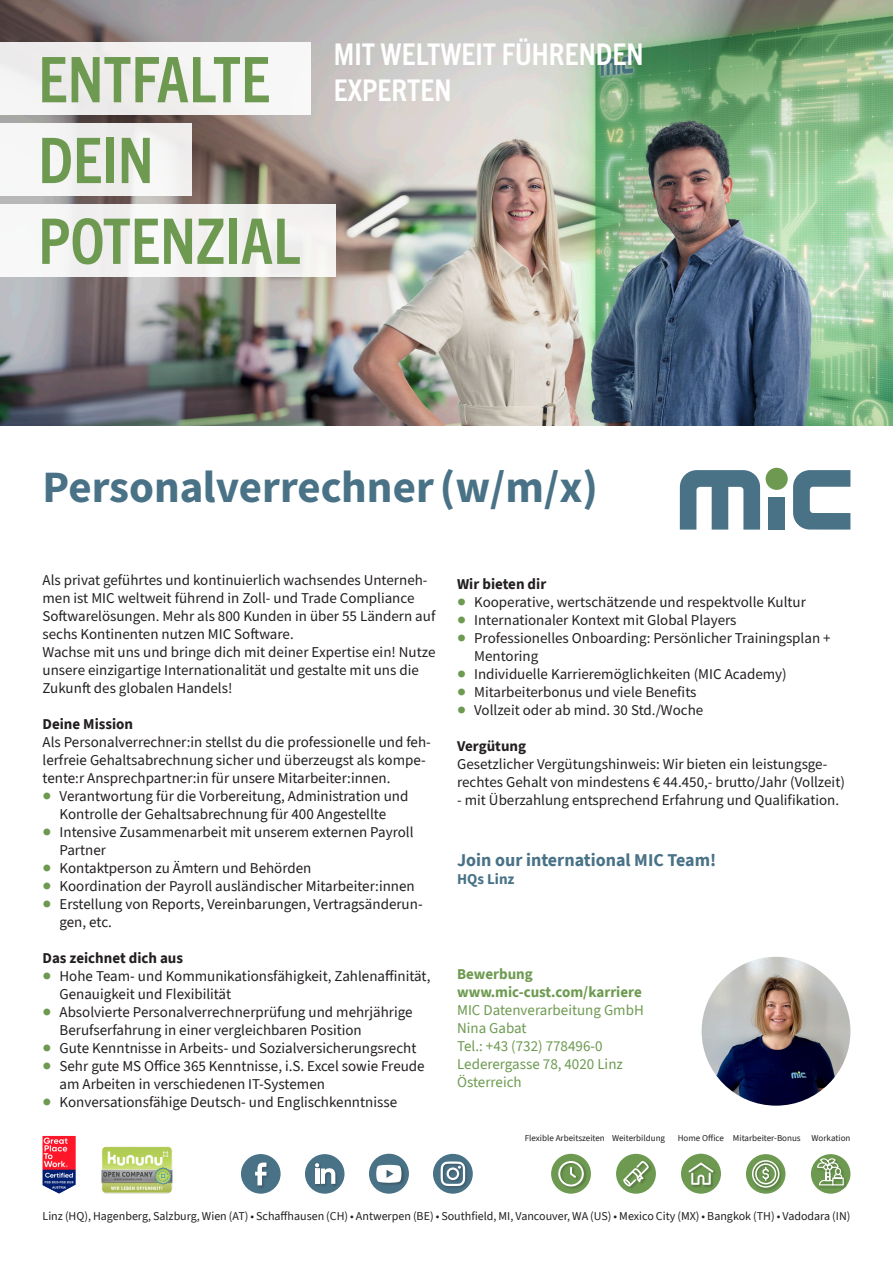
<style>
.page{position:relative;width:893px;height:1263px;background:#fff}
.page>*{position:absolute;margin:0;border:0;box-sizing:border-box;transform-origin:0 0}
.t1{font:700 condensed 63px "Trade Gothic Next LT Pro";color:#6d9a50}
.t2{font:45px "Source Sans Variable";color:#497287}
.t3{font:700 condensed 30px "Trade Gothic Next LT Pro";color:#fff}
.t4{font:700 18px "Source Sans 3";color:#497287}
.t5{font:15px/18px "Source Sans 3";color:#231f20}
.t6{font:15px/18px "Source Sans Pro";color:#231f20}
.t7{font:15px "Source Sans 3";color:#6d9a50}
.t8{font:700 15px "Source Sans 3";color:#231f20}
.t9{font:700 15px "Source Sans 3";color:#6d9a50}
.t10{font:700 15px "Source Sans Pro";color:#231f20}
.t11{font:700 15px "Source Sans 3";color:#497287}
.t12{font:12px "Source Sans 3";color:#231f20}
.t13{font:9px "Source Sans 3";color:#231f20}
.s1{color:#6d9a50}
.s2{font-family:"Source Sans 3";color:#6d9a50}
</style>
<div class="page">
<div style="left:768px;top:497px;width:17px;height:33px;background:#497287"></div>
<svg style="left:680px;top:470px;width:80px;height:60px"></svg>
<div style="left:766px;top:468px;width:22px;height:22px;background:#6d9a50;border-radius:50%"></div>
<svg style="left:793px;top:470px;width:57px;height:60px"></svg>
<img style="left:702px;top:957px;width:148px;height:149px;border-radius:74px">
<img style="left:101px;top:1146px;width:71px;height:48px">
<img style="left:43px;top:1136px;width:33px;height:57px">
<div style="left:433px;top:1154px;width:40px;height:40px;background:#497287;border-radius:50%"></div>
<div style="left:369px;top:1154px;width:40px;height:40px;background:#497287;border-radius:50%"></div>
<div style="left:376px;top:1164px;width:29px;height:22px;background:#231f20;opacity:.3"></div>
<svg style="left:376px;top:1165px;width:25px;height:18px"></svg>
<div style="left:305px;top:1154px;width:39px;height:40px;background:#497287;border-radius:50%"></div>
<div style="left:315px;top:1168px;width:8px;height:19px;background:#426375"></div>
<div style="left:320px;top:1168px;width:19px;height:19px;background:#231f20;opacity:.3"></div>
<svg style="left:315px;top:1163px;width:20px;height:21px"></svg>
<div style="left:241px;top:1154px;width:40px;height:40px;background:#497287;border-radius:50%"></div>
<div style="left:255px;top:1162px;width:15px;height:27px;background:#231f20;opacity:.3"></div>
<svg style="left:255px;top:1162px;width:11px;height:23px"></svg>
<div style="left:440px;top:1161px;width:29px;height:28px;background:#231f20;opacity:.3"></div>
<svg style="left:441px;top:1161px;width:24px;height:25px"></svg>
<div style="left:551px;top:1154px;width:40px;height:40px;background:#6d9a50;border-radius:50%"></div>
<div style="left:558px;top:1160px;width:29px;height:29px;background:#231f20;opacity:.3"></div>
<svg style="left:558px;top:1161px;width:26px;height:25px"></svg>
<div style="left:616px;top:1154px;width:40px;height:40px;background:#6d9a50;border-radius:50%"></div>
<div style="left:623px;top:1160px;width:29px;height:29px;background:#231f20;opacity:.3"></div>
<svg style="left:623px;top:1161px;width:26px;height:25px"></svg>
<div style="left:681px;top:1154px;width:40px;height:40px;background:#6d9a50;border-radius:50%"></div>
<div style="left:688px;top:1162px;width:29px;height:26px;background:#231f20;opacity:.3"></div>
<svg style="left:688px;top:1162px;width:25px;height:23px"></svg>
<div style="left:746px;top:1154px;width:39px;height:40px;background:#6d9a50;border-radius:50%"></div>
<div style="left:751px;top:1159px;width:32px;height:32px;background:#231f20;opacity:.3"></div>
<svg style="left:752px;top:1160px;width:27px;height:28px"></svg>
<div style="left:811px;top:1154px;width:39px;height:40px;background:#6d9a50;border-radius:50%"></div>
<div style="left:817px;top:1158px;width:30px;height:30px;background:#231f20;opacity:.3"></div>
<svg style="left:816px;top:1157px;width:28px;height:29px"></svg>
<img style="left:0;top:0;width:893px;height:425px">
<div style="left:0;top:123px;width:192px;height:73px;background:#f4f3f3"></div>
<div style="left:0;top:43px;width:310px;height:72px;background:#f4f2f1"></div>
<div style="left:0;top:204px;width:336px;height:72px;background:#f4f3f2"></div>
<p class="t1" style="left:38px;top:42px;width:234px">ENTFALTE</p>
<p class="t1" style="left:38px;top:123px;width:117px">DEIN</p>
<p class="t1" style="left:38px;top:203px;width:264px">POTENZIAL</p>
<p class="t3" style="left:334px;top:36px;width:311px">MIT WELTWEIT FÜHRENDEN</p>
<p class="t3" style="left:334px;top:72px;width:119px">EXPERTEN</p>
<p class="t2" style="left:43px;top:459px;width:557px">Personalverrechner (w/m/x)</p>
<p class="t6" style="left:43px;top:571px;width:394px">Als privat geführtes und kontinuierlich wachsendes Unterneh&shy;men ist MIC weltweit führend in Zoll- und Trade Compliance Softwarelösungen. Mehr als 800 Kunden in über 55 Ländern auf sechs Kontinenten nutzen MIC Software.<br>Wachse mit uns und bringe dich mit deiner Expertise ein! Nutze unsere einzigartige Internationalität und gestalte mit uns die Zukunft des globalen Handels!</p>
<p class="t8" style="left:43px;top:714px;width:92px">Deine Mission</p>
<p class="t5" style="left:43px;top:733px;width:390px">Als Personalverrechner:in stellst du die professionelle und feh&shy;lerfreie Gehaltsabrechnung sicher und überzeugst als kompe&shy;tente:r Ansprechpartner:in für unsere Mitarbeiter:innen.</p>
<p class="t5" style="left:43px;top:787px;width:367px;text-align:center"><span class="s1">●</span> Verantwortung für die Vorbereitung, Administration und<br>Kontrolle der Gehaltsabrechnung für 400 Angestellte</p>
<p class="t5" style="left:60px;top:823px;width:356px;text-indent:-17px"><span class="s1">●</span> Intensive Zusammenarbeit mit unserem externen Payroll<br>Partner</p>
<p class="t5" style="left:43px;top:859px;width:270px"><span class="s1">●</span> Kontaktperson zu Ämtern und Behörden</p>
<p class="t5" style="left:43px;top:877px;width:374px"><span class="s1">●</span> Koordination der Payroll ausländischer Mitarbeiter:innen</p>
<p class="t5" style="left:60px;top:895px;width:365px;text-indent:-17px"><span class="s1">●</span> Erstellung von Reports, Vereinbarungen, Vertragsänderun&shy;gen, etc.</p>
<p class="t8" style="left:43px;top:948px;width:142px">Das zeichnet dich aus</p>
<p class="t5" style="left:60px;top:967px;width:372px;text-indent:-17px"><span class="s1">●</span> Hohe Team- und Kommunikationsfähigkeit, Zahlenaffinität,<br>Genauigkeit und Flexibilität</p>
<p class="t5" style="left:60px;top:1003px;width:355px;text-indent:-17px"><span class="s1">●</span> Absolvierte Personalverrechnerprüfung und mehrjährige<br>Berufserfahrung in einer vergleichbaren Position</p>
<p class="t5" style="left:43px;top:1039px;width:375px"><span class="s1">●</span> Gute Kenntnisse in Arbeits- und Sozialversicherungsrecht</p>
<p class="t5" style="left:60px;top:1057px;width:367px;text-indent:-17px"><span class="s1">●</span> Sehr gute MS Office 365 Kenntnisse, i.S. Excel sowie Freude am Arbeiten in verschiedenen IT-Systemen</p>
<p class="t5" style="left:43px;top:1093px;width:356px"><span class="s1">●</span> Konversationsfähige Deutsch- und Englischkenntnisse</p>
<p class="t8" style="left:457px;top:574px;width:91px">Wir bieten dir</p>
<p class="t6" style="left:457px;top:593px;width:350px"><span class="s2">●</span> Kooperative, wertschätzende und respektvolle Kultur</p>
<p class="t6" style="left:457px;top:611px;width:281px"><span class="s2">●</span> Internationaler Kontext mit Global Players</p>
<p class="t6" style="left:474px;top:629px;width:358px;text-indent:-17px"><span class="s2">●</span> Professionelles Onboarding: Persönlicher Trainingsplan +<br>Mentoring</p>
<p class="t6" style="left:457px;top:665px;width:331px"><span class="s2">●</span> Individuelle Karrieremöglichkeiten (MIC Academy)</p>
<p class="t6" style="left:457px;top:683px;width:241px"><span class="s2">●</span> Mitarbeiterbonus und viele Benefits</p>
<p class="t6" style="left:457px;top:701px;width:248px"><span class="s2">●</span> Vollzeit oder ab mind. 30 Std./Woche</p>
<p class="t10" style="left:457px;top:736px;width:71px">Vergütung</p>
<p class="t6" style="left:457px;top:755px;width:389px">Gesetzlicher Vergütungshinweis: Wir bieten ein leistungsge&shy;rechtes Gehalt von mindestens € 44.450,- brutto/Jahr (Vollzeit)</p>
<p class="t6" style="left:457px;top:791px;width:383px">- mit Überzahlung entsprechend Erfahrung und Qualifikation.</p>
<p class="t4" style="left:457px;top:848px;width:261px">Join our international MIC Team!</p>
<p class="t11" style="left:457px;top:869px;width:59px">HQs Linz</p>
<p class="t9" style="left:457px;top:964px;width:77px">Bewerbung</p>
<p class="t9" style="left:457px;top:982px;width:186px">www.mic-cust.com/karriere</p>
<p class="t7" style="left:457px;top:1000px;width:188px">MIC Datenverarbeitung GmbH</p>
<p class="t7" style="left:457px;top:1018px;width:71px">Nina Gabat</p>
<p class="t7" style="left:457px;top:1036px;width:147px">Tel.: +43 (732) 778496-0</p>
<p class="t7" style="left:457px;top:1054px;width:167px">Lederergasse 78, 4020 Linz</p>
<p class="t7" style="left:457px;top:1072px;width:66px">Österreich</p>
<p class="t13" style="left:525px;top:1133px;width:142px">Flexible Arbeitszeiten Weiterbildung</p>
<p class="t13" style="left:678px;top:1133px;width:174px">Home Office Mitarbeiter-Bonus Workation</p>
<p class="t12" style="left:43px;top:1209px;width:809px">Linz (HQ), Hagenberg, Salzburg, Wien (AT) • Schaffhausen (CH) • Antwerpen (BE) • Southfield, MI, Vancouver, WA (US) • Mexico City (MX) • Bangkok (TH) • Vadodara (IN)</p>
</div>
